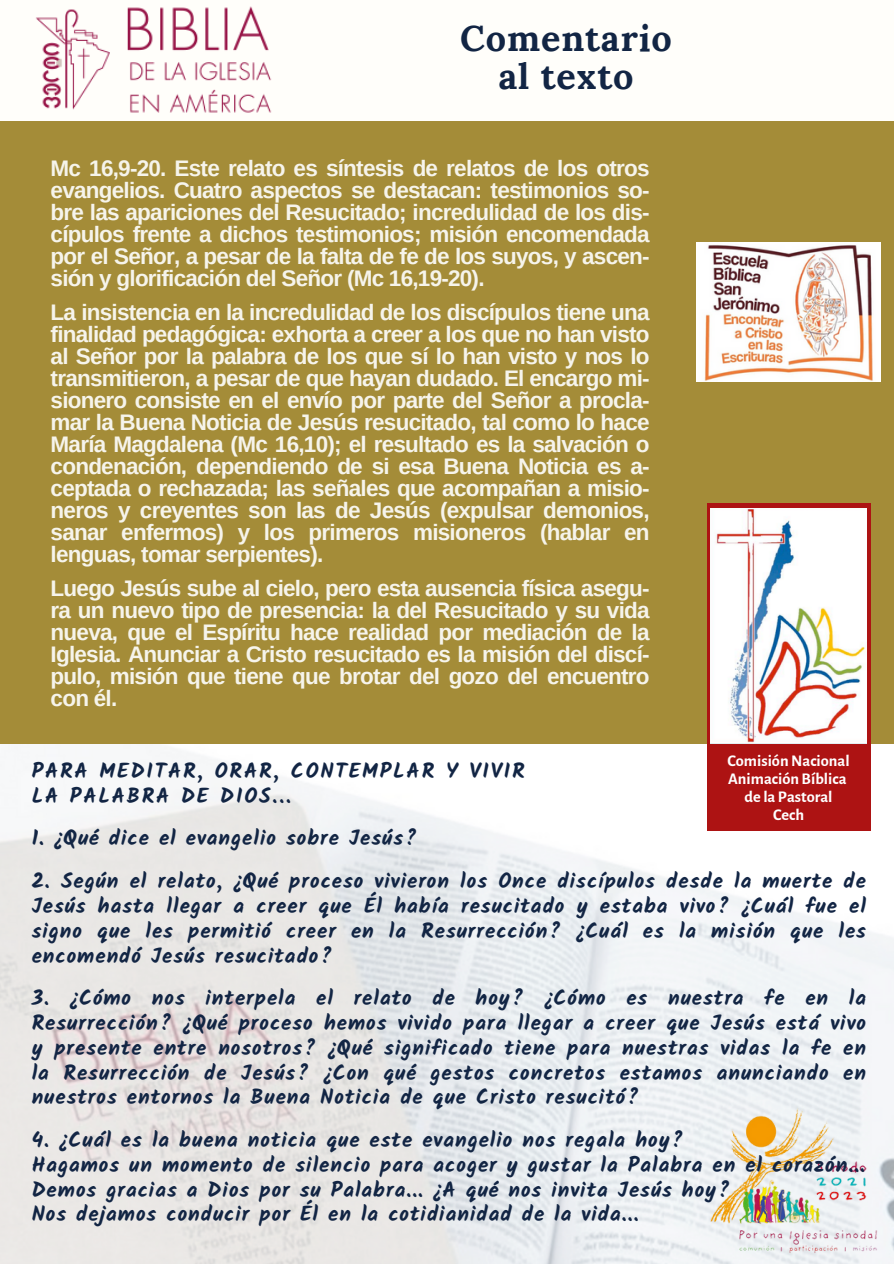
<style>
.page{position:relative;width:894px;height:1264px;background:#fff}
.page>*{position:absolute;margin:0;border:0;box-sizing:border-box;transform-origin:0 0}
.t1{font:700 36px/38.2px "Lora";letter-spacing:.025em;color:#122544;text-align:center}
.t2{font:700 22.5px/22px "Arimo";letter-spacing:-.035em;color:#f6f4eb;text-align:justify}
.t3{font:700 21px/24.8px "Kalam";letter-spacing:.045em;color:#122544;text-align:justify}
.t4{font:700 21px/24.8px "Kalam";letter-spacing:.085em;color:#122544}
.t5{font:700 16.35px/18px "Alegreya Sans";color:#fff;text-align:center}
</style>
<div class="page">
<div style="left:0;top:0;width:893px;height:1263px;background:#fffefa"></div>
<img style="left:0;top:743px;width:893px;height:520px">
<div style="left:0;top:121px;width:893px;height:622px;background:#a48c38"></div>
<img style="left:36px;top:6px;width:236px;height:107px">
<img style="left:709px;top:1101px;width:184px;height:161px">
<div style="left:706px;top:743px;width:164px;height:87px;background:#ad1313"></div>
<div style="left:706px;top:503px;width:164px;height:240px;background:#ad1313"></div>
<img style="left:710px;top:508px;width:156px;height:235px">
<img style="left:696px;top:242px;width:184px;height:140px">
<h1 class="t1" style="left:460px;top:19px;width:213px">Comentario al texto</h1>
<p class="t2" style="left:51px;top:157px;width:600px">Mc 16,9-20. Este relato es síntesis de relatos de los otros evangelios. Cuatro aspectos se destacan: testimonios so&shy;bre las apariciones del Resucitado; incredulidad de los dis&shy;cípulos frente a dichos testimonios; misión encomendada por el Señor, a pesar de la falta de fe de los suyos, y ascen&shy;sión y glorificación del Señor (Mc 16,19-20).</p>
<p class="t2" style="left:51px;top:301px;width:600px">La insistencia en la incredulidad de los discípulos tiene una finalidad pedagógica: exhorta a creer a los que no han visto al Señor por la palabra de los que sí lo han visto y nos lo transmitieron, a pesar de que hayan dudado. El encargo mi&shy;sionero consiste en el envío por parte del Señor a procla&shy;mar la Buena Noticia de Jesús resucitado, tal como lo hace María Magdalena (Mc 16,10); el resultado es la salvación o condenación, dependiendo de si esa Buena Noticia es a&shy;ceptada o rechazada; las señales que acompañan a misio&shy;neros y creyentes son las de Jesús (expulsar demonios, sanar enfermos) y los primeros misioneros (hablar en lenguas, tomar serpientes).</p>
<p class="t2" style="left:51px;top:577px;width:600px">Luego Jesús sube al cielo, pero esta ausencia física asegu&shy;ra un nuevo tipo de presencia: la del Resucitado y su vida nueva, que el Espíritu hace realidad por mediación de la Iglesia. Anunciar a Cristo resucitado es la misión del discí&shy;pulo, misión que tiene que brotar del gozo del encuentro con él.</p>
<p class="t5" style="left:727px;top:751px;width:124px">ComisiónNacional<br>Animación Bíblica de la Pastoral<br>Cech</p>
<p class="t4" style="left:32px;top:758px;width:494px">PARA MEDITAR, ORAR, CONTEMPLAR Y VIVIR<br>LA PALABRA DE DIOS...</p>
<p class="t3" style="left:32px;top:825px;width:386px">1. ¿Qué dice el evangelio sobre Jesús?</p>
<p class="t3" style="left:32px;top:868px;width:835px">2. Según el relato, ¿Qué proceso vivieron los Once discípulos desde la muerte de Jesús hasta llegar a creer que Él había resucitado y estaba vivo? ¿Cuál fue el signo que les permitió creer en la Resurrección? ¿Cuál es la misión que les encomendó Jesús resucitado?</p>
<p class="t3" style="left:32px;top:985px;width:835px">3. ¿Cómo nos interpela el relato de hoy? ¿Cómo es nuestra fe en la Resurrección? ¿Qué proceso hemos vivido para llegar a creer que Jesús está vivo y presente entre nosotros? ¿Qué significado tiene para nuestras vidas la fe en la Resurrección de Jesús? ¿Con qué gestos concretos estamos anunciando en nuestros entornos la Buena Noticia de que Cristo resucitó?</p>
<p class="t3" style="left:32px;top:1127px;width:834px;text-align:left">4. ¿Cuál es la buena noticia que este evangelio nos regala hoy?<br>Hagamos un momento de silencio para acoger y gustar la Palabra en el corazón...<br>Demos gracias a Dios por su Palabra... ¿A qué nos invita Jesús hoy?<br>Nos dejamos conducir por Él en la cotidianidad de la vida...</p>
</div>
